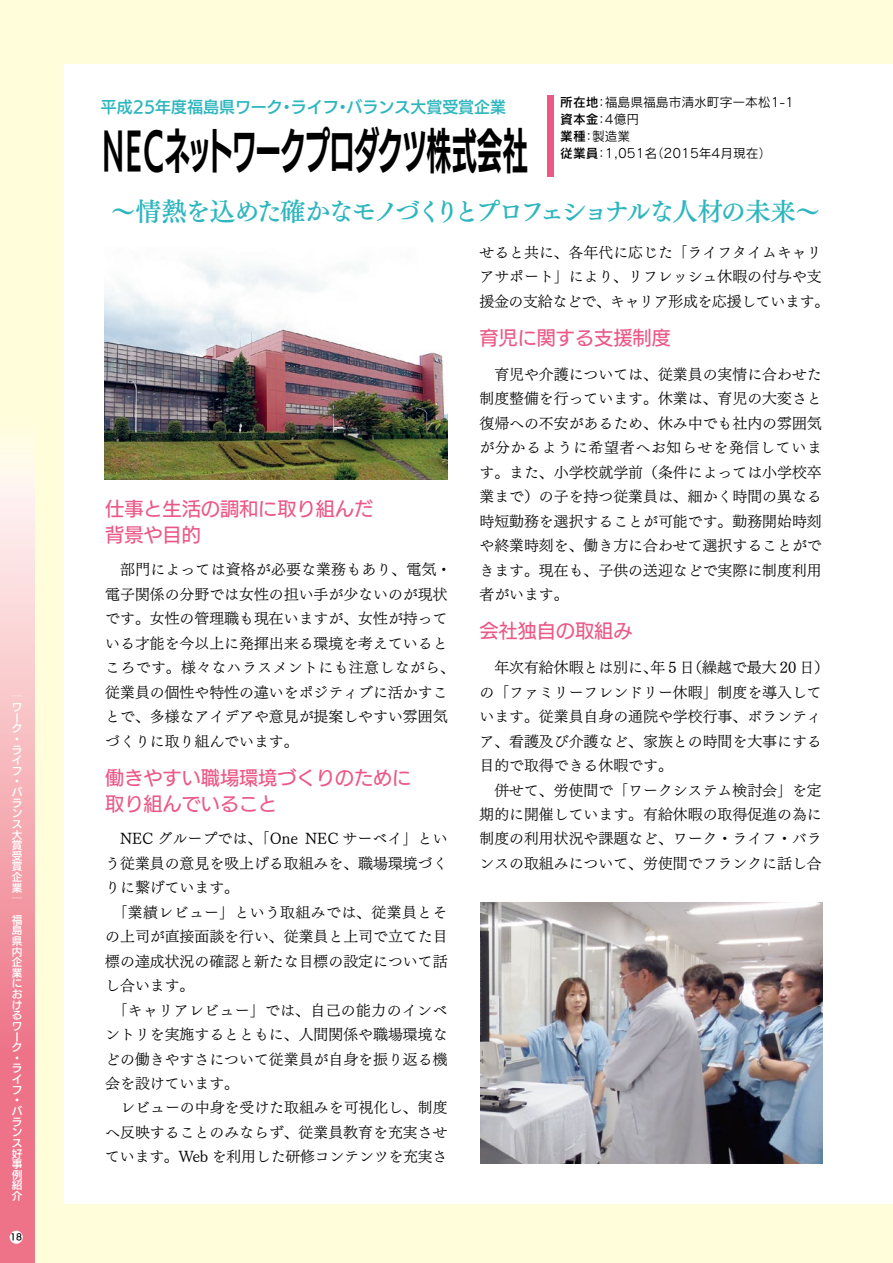
<style>
.page{position:relative;width:893px;height:1263px;background:#fffdda}
.page>*{position:absolute;margin:0;border:0;box-sizing:border-box;transform-origin:0 0}
.t1{font:48.3px "UD Kakugo Large Pro B";letter-spacing:-.06em;color:#000;scale:.53 1}
.t2{font:25.5px "UD Mincho Pro DB";letter-spacing:-.095em;color:#2db6be}
.t3{font:19.2px/26.1px "UD Kakugo Large Pro M";color:#eb5887}
.t4{font:15.9px "UD Kakugo Large Pro DB";color:#2db6be}
.t5{font:14.85px/24.5px "UD Mincho Pro L";color:#000}
.t6{font:12.75px/17px "Rodin Pro M";color:#000}
.t7{font:10.65px/10.6px "UD Kakugo Large Pro DB";color:#fff}
.t8{font:8.55px "UD Kakugo Large Pro DB";color:#000}
.s1{font-family:"Rodin Pro DB"}
</style>
<div class="page">
<img style="left:0;top:444px;width:34px;height:819px">
<div style="left:10px;top:1231px;width:13px;height:13px;background:#fff;border-radius:50%"></div>
<div style="left:64px;top:64px;width:829px;height:1139px;background:#fff"></div>
<img style="left:480px;top:902px;width:343px;height:261px">
<img style="left:105px;top:258px;width:342px;height:221px">
<div style="left:547px;top:96px;width:7px;height:81px;background:#eb5887"></div>
<p class="t7" style="left:12px;top:701px;width:12px">ワーク・ライフ・バランス大賞受賞企業─</p>
<p class="t7" style="left:12px;top:786px;width:12px;text-align:justify">─次世代育成支援</p>
<p class="t7" style="left:12px;top:914px;width:12px">福島県内企業におけるワーク・ライフ・バランス好事例紹介</p>
<p class="t8" style="left:10px;top:1230px;width:13px">18</p>
<p class="t6" style="left:560px;top:93px;width:235px"><span class="s1">所在地</span>：福島県福島市清水町字一本松1-1<span class="s1">資本金</span>：4億円<br><span class="s1">業種</span>：製造業<br><span class="s1">従業員</span>：1,051名（2015年4月現在）</p>
<p class="t4" style="left:101px;top:94px;width:407px">平成25年度福島県ワーク・ライフ・バランス大賞受賞企業</p>
<h1 class="t1" style="left:101px;top:110px;width:808px">ＮＥＣネットワークプロダクツ株式会社</h1>
<h2 class="t2" style="left:111px;top:192px;width:712px">～情熱を込めた確かなモノづくりとプロフェショナルな人材の未来～</h2>
<p class="t3" style="left:105px;top:495px;width:269px">仕事と生活の調和に取り組んだ背景や目的</p>
<p class="t5" style="left:105px;top:557px;width:351px">　部門によっては資格が必要な業務もあり、電気・電子関係の分野では女性の担い手が少ないのが現状です。女性の管理職も現在いますが、女性が持っている才能を今以上に発揮出来る環境を考えているところです。様々なハラスメントにも注意しながら、従業員の個性や特性の違いをポジティブに活かすことで、多様なアイデアや意見が提案しやすい雰囲気づくりに取り組んでいます。</p>
<p class="t3" style="left:105px;top:764px;width:308px">働きやすい職場環境づくりのために取り組んでいること</p>
<p class="t5" style="left:105px;top:826px;width:344px">　NEC グループでは、「One NEC サーベイ」という従業員の意見を吸上げる取組みを、職場環境づくりに繋げています。<br>　「業績レビュー」という取組みでは、従業員とその上司が直接面談を行い、従業員と上司で立てた目標の達成状況の確認と新たな目標の設定について話し合います。<br>　「キャリアレビュー」では、自己の能力のインベントリを実施するとともに、人間関係や職場環境などの働きやすさについて従業員が自身を振り返る機会を設けています。<br>　レビューの中身を受けた取組みを可視化し、制度へ反映することのみならず、従業員教育を充実させています。Web を利用した研修コンテンツを充実さ</p>
<p class="t5" style="left:479px;top:239px;width:351px">せると共に、各年代に応じた「ライフタイムキャリアサポート」により、リフレッシュ休暇の付与や支援金の支給などで、キャリア形成を応援しています。</p>
<p class="t3" style="left:479px;top:324px;width:193px">育児に関する支援制度</p>
<p class="t5" style="left:479px;top:362px;width:344px;text-align:justify">　育児や介護については、従業員の実情に合わせた制度整備を行っています。休業は、育児の大変さと復帰への不安があるため、休み中でも社内の雰囲気が分かるように希望者へお知らせを発信しています。また、小学校就学前（条件によっては小学校卒業まで）の子を持つ従業員は、細かく時間の異なる時短勤務を選択することが可能です。勤務開始時刻や終業時刻を、働き方に合わせて選択することができます。現在も、子供の送迎などで実際に制度利用者がいます。</p>
<p class="t3" style="left:479px;top:617px;width:155px">会社独自の取組み</p>
<p class="t5" style="left:479px;top:655px;width:351px">　年次有給休暇とは別に、年 5 日（繰越で最大 20 日）の「ファミリーフレンドリー休暇」制度を導入しています。従業員自身の通院や学校行事、ボランティア、看護及び介護など、家族との時間を大事にする目的で取得できる休暇です。<br>　併せて、労使間で「ワークシステム検討会」を定期的に開催しています。有給休暇の取得促進の為に制度の利用状況や課題など、ワーク・ライフ・バランスの取組みについて、労使間でフランクに話し合</p>
</div>
